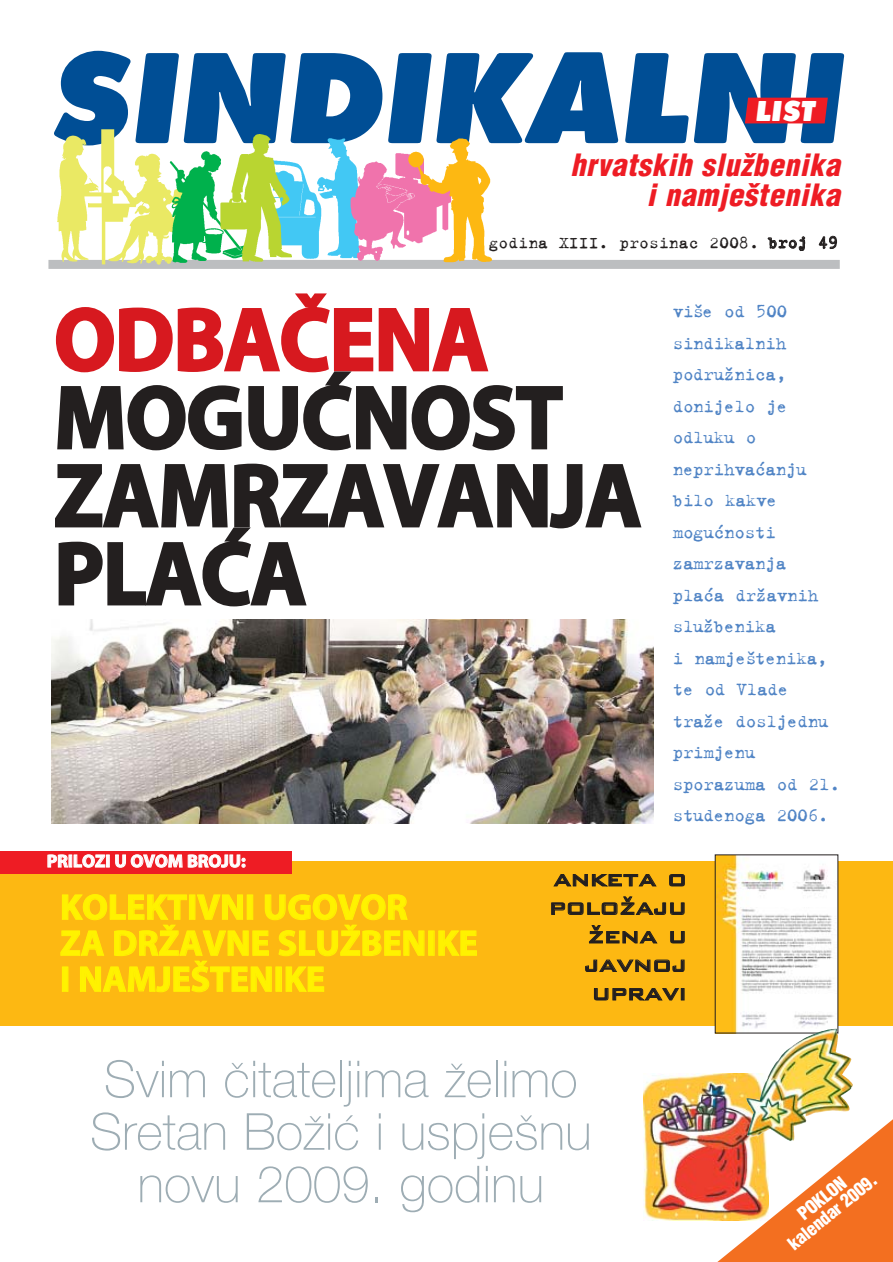
<style>
.page{position:relative;width:893px;height:1262px;background:#fff}
.page>*{position:absolute;margin:0;border:0;box-sizing:border-box;transform-origin:0 0}
.t1{font:italic 800 135px "Futura Rounded";letter-spacing:-.02em;color:#004e95}
.t2{font:700 90px/78px "Myriad HR";letter-spacing:-.01em;color:#231f1f;scale:.95 1}
.t3{font:700 90px "Myriad HR";letter-spacing:-.01em;color:#d7191f;scale:.95 1}
.t4{font:100 51px/52.5px "FS Helvetica";color:#9eadb4;text-align:center}
.t5{font:700 36px/36px "Myriad HR";color:#fff200}
.t6{font:italic 30px/30px "FS Helv Cond Bla";letter-spacing:.025em;color:#ee1c24;text-align:right}
.t7{font:italic 800 30px "Futura Rounded";color:#fff}
.t8{font:500 27px/28.5px "Bank Gothic";letter-spacing:-.005em;color:#231f1f;text-align:right}
.t9{font:19.5px/31.5px "Trixie Text";letter-spacing:-.02em;color:#5084c5}
.t10{font:18px "Trixie Text";color:#231f1f}
.t11{font:18px/16.5px "FS Helv Cond Bla";color:#fff;text-align:center}
.t12{font:700 18px "Myriad HR";color:#fff}
</style>
<div class="page">
<div style="left:745px;top:98px;width:82px;height:25px;background:#ee1c24"></div>
<div style="left:48px;top:260px;width:791px;height:9px;background:#bcbec0"></div>
<img style="left:291px;top:138px;width:55px;height:120px">
<img style="left:57px;top:129px;width:112px;height:135px">
<img style="left:343px;top:148px;width:65px;height:112px">
<img style="left:408px;top:138px;width:85px;height:124px">
<img style="left:169px;top:151px;width:48px;height:113px">
<img style="left:217px;top:134px;width:74px;height:128px">
<img style="left:51px;top:620px;width:602px;height:203px">
<div style="left:0;top:861px;width:892px;height:164px;background:#fdb812"></div>
<img style="left:716px;top:856px;width:120px;height:175px">
<div style="left:0;top:851px;width:292px;height:23px;background:#ee1c24"></div>
<svg style="left:643px;top:1073px;width:133px;height:109px"></svg>
<img style="left:644px;top:1073px;width:124px;height:147px">
<img style="left:835px;top:1028px;width:17px;height:59px">
<img style="left:705px;top:1112px;width:187px;height:149px">
<h1 class="t1" style="left:47px;top:32px;width:797px">SINDIKALNI</h1>
<h3 class="t7" style="left:754px;top:96px;width:61px">LIST</h3>
<h3 class="t6" style="left:570px;top:153px;width:277px">hrvatskih sluæbenika i namjeπtenika</h3>
<p class="t10" style="left:488px;top:231px;width:351px">godina XIII. prosinac 2008. broj 49</p>
<h2 class="t3" style="left:54px;top:306px;width:459px">ODBA»ENA</h2>
<h2 class="t2" style="left:54px;top:386px;width:620px">MOGU∆NOST<br>ZAMRZAVANJA<br>PLA∆A</h2>
<p class="t12" style="left:47px;top:854px;width:200px">PRILOZI U OVOM BROJU:</p>
<p class="t9" style="left:672px;top:295px;width:169px">viπe od 500 sindikalnih podruænica, donijelo je odluku o neprihvaÊanju bilo kakve moguÊnosti zamrzavanja plaÊa dræavnih sluæbenika<br>i namjeπtenika, te od Vlade traæe dosljednu primjenu sporazuma od 21. studenoga 2006.</p>
<h3 class="t5" style="left:60px;top:892px;width:419px">KOLEKTIVNI UGOVOR<br>ZA DRÆAVNE SLUÆBENIKE<br>I NAMJE©TENIKE</h3>
<h3 class="t8" style="left:549px;top:862px;width:139px">anketa o poloæaju æena u javnoj upravi</h3>
<h3 class="t4" style="left:90px;top:1058px;width:503px">Svim Ëitateljima æelimo<br>Sretan BoæiÊ i uspjeπnu novu 2009. godinu</h3>
<p class="t11" style="left:776px;top:1227px;width:110px;rotate:-39deg">POKLON kalendar 2009.</p>
</div>
